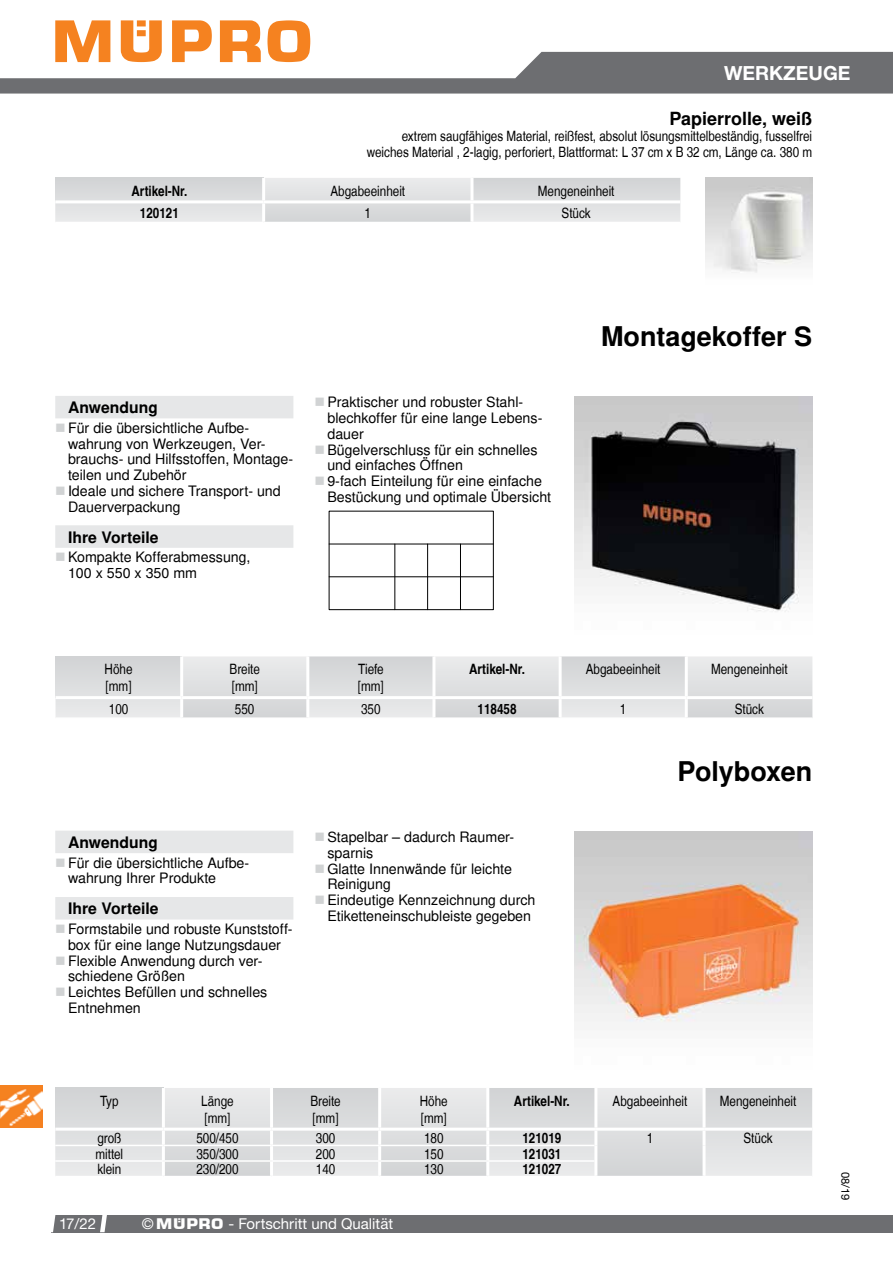
<style>
.page{position:relative;width:893px;height:1263px;background:#fff}
.page>*{position:absolute;margin:0;border:0;box-sizing:border-box;transform-origin:0 0}
.t1{font:700 27px "MUEPRO";color:#000}
.t2{font:700 19.5px "Helvetica Neue CE";color:#fff}
.t3{font:700 18px "MUEPRO";color:#000}
.t4{font:700 15.75px "MUEPRO";color:#000}
.t5{font:15px "Helvetica Neue CE";color:#fff}
.t6{font:14.25px/15.8px "MUEPRO";color:#000}
.t7{font:condensed 14.25px/17.1px "MUEPRO";color:#000}
.t8{font:700 condensed 14.25px "MUEPRO";color:#000}
.t9{font:11.25px "Helvetica Neue";color:#000}
.s1{font-family:"Helvetica Neue";font-stretch:condensed}
.s2{font-family:"MPR"}
</style>
<div class="page">
<img style="left:706px;top:178px;width:106px;height:95px">
<svg style="left:55px;top:178px;width:625px;height:44px;background:#dedfe0"></svg>
<hr style="left:262px;top:178px;width:3px;height:22px;background:#fff">
<hr style="left:470px;top:178px;width:3px;height:22px;background:#fff">
<hr style="left:262px;top:203px;width:3px;height:19px;background:#fff">
<hr style="left:470px;top:203px;width:3px;height:19px;background:#fff">
<hr style="left:55px;top:200px;width:209px;height:3px;background:#fff">
<hr style="left:264px;top:200px;width:208px;height:3px;background:#fff">
<hr style="left:472px;top:200px;width:208px;height:3px;background:#fff">
<img style="left:574px;top:396px;width:238px;height:216px">
<div style="left:329px;top:511px;width:165px;height:99px;border:1px solid #000"></div>
<hr style="left:329px;top:544px;width:164px;height:1px;background:#000">
<hr style="left:329px;top:576px;width:164px;height:1px;background:#000">
<hr style="left:460px;top:544px;width:1px;height:66px;background:#000">
<hr style="left:427px;top:544px;width:1px;height:66px;background:#000">
<hr style="left:395px;top:544px;width:1px;height:66px;background:#000">
<div style="left:55px;top:396px;width:238px;height:22px;background:#e6e7e8"></div>
<div style="left:55px;top:525px;width:238px;height:23px;background:#e6e7e8"></div>
<svg style="left:56px;top:656px;width:756px;height:61px;background:#dedfe0"></svg>
<hr style="left:180px;top:656px;width:3px;height:40px;background:#fff">
<hr style="left:306px;top:656px;width:3px;height:40px;background:#fff">
<hr style="left:432px;top:656px;width:3px;height:40px;background:#fff">
<hr style="left:559px;top:656px;width:3px;height:40px;background:#fff">
<hr style="left:685px;top:656px;width:3px;height:40px;background:#fff">
<hr style="left:180px;top:699px;width:3px;height:18px;background:#fff">
<hr style="left:306px;top:699px;width:3px;height:18px;background:#fff">
<hr style="left:432px;top:699px;width:3px;height:18px;background:#fff">
<hr style="left:559px;top:699px;width:3px;height:18px;background:#fff">
<hr style="left:685px;top:699px;width:3px;height:18px;background:#fff">
<hr style="left:56px;top:696px;width:126px;height:3px;background:#fff">
<hr style="left:182px;top:696px;width:126px;height:3px;background:#fff">
<hr style="left:308px;top:696px;width:126px;height:3px;background:#fff">
<hr style="left:434px;top:696px;width:126px;height:3px;background:#fff">
<hr style="left:560px;top:696px;width:126px;height:3px;background:#fff">
<hr style="left:686px;top:696px;width:126px;height:3px;background:#fff">
<img style="left:574px;top:831px;width:238px;height:192px">
<div style="left:55px;top:831px;width:238px;height:22px;background:#e6e7e8"></div>
<div style="left:55px;top:897px;width:238px;height:22px;background:#e6e7e8"></div>
<svg style="left:55px;top:1088px;width:757px;height:88px;background:#dedfe0"></svg>
<hr style="left:162px;top:1088px;width:3px;height:39px;background:#fff">
<hr style="left:270px;top:1088px;width:3px;height:39px;background:#fff">
<hr style="left:378px;top:1088px;width:3px;height:39px;background:#fff">
<hr style="left:486px;top:1088px;width:3px;height:39px;background:#fff">
<hr style="left:594px;top:1088px;width:3px;height:39px;background:#fff">
<hr style="left:162px;top:1130px;width:3px;height:15px;background:#fff">
<hr style="left:270px;top:1130px;width:3px;height:15px;background:#fff">
<hr style="left:378px;top:1130px;width:3px;height:15px;background:#fff">
<hr style="left:486px;top:1130px;width:3px;height:15px;background:#fff">
<hr style="left:594px;top:1130px;width:3px;height:15px;background:#fff">
<hr style="left:162px;top:1146px;width:3px;height:14px;background:#fff">
<hr style="left:270px;top:1146px;width:3px;height:14px;background:#fff">
<hr style="left:378px;top:1146px;width:3px;height:14px;background:#fff">
<hr style="left:486px;top:1146px;width:3px;height:14px;background:#fff">
<hr style="left:594px;top:1145px;width:3px;height:16px;background:#fff">
<hr style="left:162px;top:1162px;width:3px;height:14px;background:#fff">
<hr style="left:270px;top:1162px;width:3px;height:14px;background:#fff">
<hr style="left:378px;top:1162px;width:3px;height:14px;background:#fff">
<hr style="left:486px;top:1162px;width:3px;height:14px;background:#fff">
<hr style="left:594px;top:1161px;width:3px;height:15px;background:#fff">
<hr style="left:55px;top:1145px;width:108px;height:1px;background:#fff">
<hr style="left:163px;top:1145px;width:109px;height:1px;background:#fff">
<hr style="left:272px;top:1145px;width:108px;height:1px;background:#fff">
<hr style="left:380px;top:1145px;width:108px;height:1px;background:#fff">
<hr style="left:488px;top:1145px;width:106px;height:1px;background:#fff">
<hr style="left:55px;top:1160px;width:108px;height:2px;background:#fff">
<hr style="left:163px;top:1160px;width:109px;height:2px;background:#fff">
<hr style="left:272px;top:1160px;width:108px;height:2px;background:#fff">
<hr style="left:380px;top:1160px;width:108px;height:2px;background:#fff">
<hr style="left:488px;top:1160px;width:106px;height:2px;background:#fff">
<hr style="left:55px;top:1127px;width:108px;height:3px;background:#fff">
<hr style="left:163px;top:1127px;width:109px;height:3px;background:#fff">
<hr style="left:272px;top:1127px;width:108px;height:3px;background:#fff">
<hr style="left:380px;top:1127px;width:108px;height:3px;background:#fff">
<hr style="left:488px;top:1127px;width:108px;height:3px;background:#fff">
<hr style="left:596px;top:1127px;width:108px;height:3px;background:#fff">
<hr style="left:704px;top:1127px;width:108px;height:3px;background:#fff">
<hr style="left:703px;top:1088px;width:3px;height:39px;background:#fff">
<hr style="left:703px;top:1130px;width:3px;height:15px;background:#fff">
<hr style="left:703px;top:1145px;width:3px;height:16px;background:#fff">
<hr style="left:703px;top:1161px;width:3px;height:15px;background:#fff">
<img style="left:0;top:1085px;width:43px;height:42px">
<svg style="left:0;top:20px;width:893px;height:74px"></svg>
<div style="left:51px;top:1215px;width:842px;height:17px;background:#6d6e71"></div>
<svg style="left:51px;top:1215px;width:4px;height:17px"></svg>
<svg style="left:100px;top:1215px;width:7px;height:17px"></svg>
<h2 class="t2" style="left:724px;top:61px;width:128px">WERKZEUGE</h2>
<p class="t3" style="left:669px;top:107px;width:144px">Papierrolle, weiß</p>
<p class="t7" style="left:367px;top:128px;width:447px;line-height:15.8px;text-align:right">extrem saugfähiges Material, reißfest, absolut lösungsmittelbeständig, fusselfrei weiches Material , 2-lagig, perforiert, Blattformat: L 37 cm x B 32 cm, Länge ca. 380 m</p>
<p class="t8" style="left:131px;top:182px;width:57px">Artikel-Nr.</p>
<p class="t7" style="left:330px;top:182px;width:76px">Abgabeeinheit</p>
<p class="t7" style="left:538px;top:182px;width:78px">Mengeneinheit</p>
<p class="t8" style="left:140px;top:204px;width:40px">120121</p>
<p class="t7" style="left:365px;top:205px;width:8px">1</p>
<p class="t7" style="left:562px;top:205px;width:31px">Stück</p>
<p class="t4" style="left:68px;top:398px;width:91px">Anwendung</p>
<p class="t6" style="left:68px;top:420px;width:227px">Für die übersichtliche Aufbe&shy;wahrung von Werkzeugen, Ver&shy;brauchs- und Hilfsstoffen, Montage&shy;teilen und Zubehör<br>Ideale und sichere Transport- und<br>Dauerverpackung</p>
<p class="t4" style="left:68px;top:527px;width:92px">Ihre Vorteile</p>
<p class="t6" style="left:68px;top:550px;width:184px">Kompakte Kofferabmessung,<br>100 x 550 x 350 mm</p>
<p class="t6" style="left:327px;top:395px;width:225px">Praktischer und robuster Stahl&shy;blechkoffer für eine lange Lebens&shy;dauer<br>Bügelverschluss für ein schnelles und einfaches Öffnen<br>9-fach Einteilung für eine einfache<br>Bestückung und optimale Übersicht</p>
<h1 class="t1" style="left:601px;top:320px;width:213px">Montagekoffer S</h1>
<p class="t7" style="left:105px;top:661px;width:29px">Höhe [mm]</p>
<p class="t7" style="left:230px;top:661px;width:32px">Breite [mm]</p>
<p class="t7" style="left:358px;top:661px;width:27px">Tiefe [mm]</p>
<p class="t8" style="left:469px;top:660px;width:57px">Artikel-Nr.</p>
<p class="t7" style="left:586px;top:661px;width:76px">Abgabeeinheit</p>
<p class="t7" style="left:711px;top:661px;width:78px">Mengeneinheit</p>
<p class="t7" style="left:109px;top:701px;width:21px">100</p>
<p class="t7" style="left:235px;top:701px;width:21px">550</p>
<p class="t7" style="left:361px;top:701px;width:21px">350</p>
<p class="t8" style="left:478px;top:700px;width:40px">118458</p>
<p class="t7" style="left:620px;top:701px;width:8px">1</p>
<p class="t7" style="left:735px;top:701px;width:31px">Stück</p>
<p class="t4" style="left:68px;top:833px;width:91px">Anwendung</p>
<p class="t6" style="left:68px;top:855px;width:183px">Für die übersichtliche Aufbe&shy;wahrung Ihrer Produkte</p>
<p class="t4" style="left:68px;top:899px;width:92px">Ihre Vorteile</p>
<p class="t6" style="left:68px;top:921px;width:226px">Formstabile und robuste Kunststoff&shy;box für eine lange Nutzungsdauer<br>Flexible Anwendung durch ver&shy;schiedene Größen<br>Leichtes Befüllen und schnelles<br>Entnehmen</p>
<p class="t6" style="left:327px;top:830px;width:210px">Stapelbar ‒ dadurch Raumer&shy;sparnis<br>Glatte Innenwände für leichte<br>Reinigung<br>Eindeutige Kennzeichnung durch<br>Etiketteneinschubleiste gegeben</p>
<h1 class="t1" style="left:677px;top:755px;width:136px">Polyboxen</h1>
<p class="t7" style="left:100px;top:1092px;width:20px">Typ</p>
<p class="t7" style="left:201px;top:1092px;width:34px">Länge [mm]</p>
<p class="t7" style="left:310px;top:1092px;width:32px">Breite [mm]</p>
<p class="t7" style="left:420px;top:1092px;width:29px">Höhe [mm]</p>
<p class="t8" style="left:514px;top:1092px;width:57px">Artikel-Nr.</p>
<p class="t7" style="left:613px;top:1092px;width:76px">Abgabeeinheit</p>
<p class="t7" style="left:720px;top:1092px;width:78px">Mengeneinheit</p>
<p class="t7" style="left:97px;top:1130px;width:25px">groß</p>
<p class="t7" style="left:196px;top:1130px;width:44px">500/450</p>
<p class="t7" style="left:316px;top:1130px;width:21px">300</p>
<p class="t7" style="left:424px;top:1130px;width:21px">180</p>
<p class="t8" style="left:522px;top:1129px;width:40px">121019</p>
<p class="t7" style="left:647px;top:1130px;width:8px">1</p>
<p class="t7" style="left:743px;top:1130px;width:31px">Stück</p>
<p class="t7" style="left:95px;top:1145px;width:29px">mittel</p>
<p class="t7" style="left:196px;top:1145px;width:44px">350/300</p>
<p class="t7" style="left:316px;top:1145px;width:21px">200</p>
<p class="t7" style="left:424px;top:1145px;width:21px">150</p>
<p class="t8" style="left:522px;top:1145px;width:40px">121031</p>
<p class="t7" style="left:97px;top:1161px;width:26px">klein</p>
<p class="t7" style="left:196px;top:1161px;width:44px">230/200</p>
<p class="t7" style="left:316px;top:1161px;width:21px">140</p>
<p class="t7" style="left:424px;top:1161px;width:21px">130</p>
<p class="t8" style="left:522px;top:1160px;width:40px">121027</p>
<p class="t5" style="left:59px;top:1214px;width:39px">17/22</p>
<p class="t5" style="left:142px;top:1215px;width:253px"><span class="s1">©</span> <span class="s2">Müpro</span> - Fortschritt und Qualität</p>
<p class="t9" style="left:852px;top:1171px;width:30px;rotate:90deg">08/19</p>
</div>
